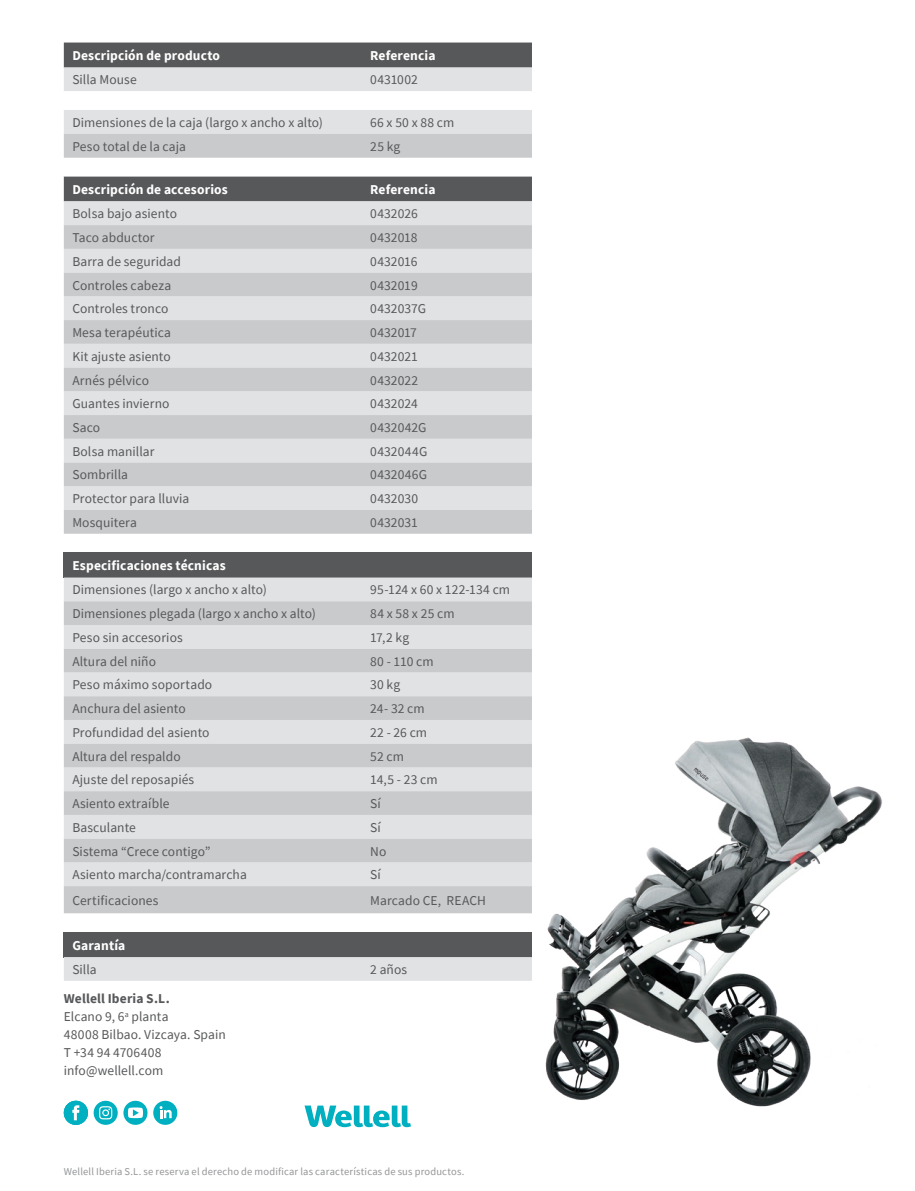
<style>
.page{position:relative;width:915px;height:1191px;background:#fff}
.page>*{position:absolute;margin:0;border:0;box-sizing:border-box;transform-origin:0 0}
.t1{font:13.5px/18px "Source Sans Pro";letter-spacing:.005em;color:#57585a}
.t2{font:700 13.5px "Source Sans Pro";letter-spacing:.01em;color:#fff}
.t3{font:10.5px "Source Sans Pro";letter-spacing:.02em;color:#939598}
.s1{font-weight:700}
</style>
<div class="page">
<div style="left:64px;top:43px;width:467px;height:25px;background:#57585a"></div>
<div style="left:64px;top:68px;width:467px;height:23px;background:#e1e2e4"></div>
<div style="left:64px;top:110px;width:467px;height:24px;background:#e1e2e4"></div>
<svg style="left:64px;top:134px;width:467px;height:400px;background:#cecfd1"></svg>
<div style="left:64px;top:552px;width:467px;height:25px;background:#57585a"></div>
<div style="left:64px;top:577px;width:467px;height:24px;background:#e1e2e4"></div>
<svg style="left:64px;top:601px;width:467px;height:312px;background:#d4d5d7"></svg>
<div style="left:64px;top:932px;width:467px;height:25px;background:#57585a"></div>
<div style="left:64px;top:957px;width:467px;height:23px;background:#e1e2e4"></div>
<img style="left:545px;top:737px;width:337px;height:370px">
<svg style="left:304px;top:1105px;width:107px;height:22px"></svg>
<div style="left:123px;top:1100px;width:24px;height:24px;background:#00b0c0;border-radius:50%"></div>
<div style="left:153px;top:1100px;width:24px;height:24px;background:#00b0c0;border-radius:50%"></div>
<svg style="left:159px;top:1106px;width:13px;height:12px"></svg>
<svg style="left:94px;top:1100px;width:24px;height:24px"></svg>
<svg style="left:99px;top:1106px;width:13px;height:13px"></svg>
<svg style="left:128px;top:1107px;width:15px;height:11px"></svg>
<div style="left:64px;top:1100px;width:24px;height:24px;background:#00b0c0;border-radius:50%"></div>
<svg style="left:72px;top:1105px;width:7px;height:15px"></svg>
<p class="t2" style="left:72px;top:46px;width:149px">Descripción de producto</p>
<p class="t2" style="left:370px;top:46px;width:67px">Referencia</p>
<p class="t1" style="left:72px;top:71px;width:66px">Silla Mouse</p>
<p class="t1" style="left:370px;top:71px;width:49px">0431002</p>
<p class="t1" style="left:72px;top:113px;width:252px">Dimensiones de la caja (largo x ancho x alto)</p>
<p class="t1" style="left:370px;top:113px;width:86px">66 x 50 x 88 cm</p>
<p class="t1" style="left:72px;top:137px;width:115px">Peso total de la caja</p>
<p class="t1" style="left:370px;top:137px;width:32px">25 kg</p>
<p class="t2" style="left:72px;top:180px;width:157px">Descripción de accesorios</p>
<p class="t2" style="left:370px;top:180px;width:67px">Referencia</p>
<p class="t1" style="left:72px;top:205px;width:106px">Bolsa bajo asiento</p>
<p class="t1" style="left:370px;top:205px;width:49px">0432026</p>
<p class="t1" style="left:72px;top:228px;width:84px">Taco abductor</p>
<p class="t1" style="left:370px;top:228px;width:49px">0432018</p>
<p class="t1" style="left:72px;top:252px;width:110px">Barra de seguridad</p>
<p class="t1" style="left:370px;top:252px;width:49px">0432016</p>
<p class="t1" style="left:72px;top:276px;width:100px">Controles cabeza</p>
<p class="t1" style="left:370px;top:276px;width:49px">0432019</p>
<p class="t1" style="left:72px;top:300px;width:98px">Controles tronco</p>
<p class="t1" style="left:370px;top:300px;width:57px">0432037G</p>
<p class="t1" style="left:72px;top:323px;width:100px">Mesa terapéutica</p>
<p class="t1" style="left:370px;top:323px;width:48px">0432017</p>
<p class="t1" style="left:72px;top:347px;width:100px">Kit ajuste asiento</p>
<p class="t1" style="left:370px;top:347px;width:49px">0432021</p>
<p class="t1" style="left:72px;top:371px;width:78px">Arnés pélvico</p>
<p class="t1" style="left:370px;top:371px;width:49px">0432022</p>
<p class="t1" style="left:72px;top:395px;width:99px">Guantes invierno</p>
<p class="t1" style="left:370px;top:395px;width:49px">0432024</p>
<p class="t1" style="left:72px;top:418px;width:29px">Saco</p>
<p class="t1" style="left:370px;top:418px;width:58px">0432042G</p>
<p class="t1" style="left:72px;top:442px;width:84px">Bolsa manillar</p>
<p class="t1" style="left:370px;top:442px;width:59px">0432044G</p>
<p class="t1" style="left:72px;top:466px;width:57px">Sombrilla</p>
<p class="t1" style="left:370px;top:466px;width:58px">0432046G</p>
<p class="t1" style="left:72px;top:489px;width:119px">Protector para lluvia</p>
<p class="t1" style="left:370px;top:489px;width:49px">0432030</p>
<p class="t1" style="left:72px;top:513px;width:66px">Mosquitera</p>
<p class="t1" style="left:370px;top:513px;width:49px">0432031</p>
<p class="t2" style="left:72px;top:556px;width:155px">Especificaciones técnicas</p>
<p class="t1" style="left:72px;top:581px;width:196px">Dimensiones (largo x ancho x alto)</p>
<p class="t1" style="left:370px;top:581px;width:141px">95-124 x 60 x 122-134 cm</p>
<p class="t1" style="left:72px;top:604px;width:245px">Dimensiones plegada (largo x ancho x alto)</p>
<p class="t1" style="left:370px;top:604px;width:86px">84 x 58 x 25 cm</p>
<p class="t1" style="left:72px;top:628px;width:112px">Peso sin accesorios</p>
<p class="t1" style="left:370px;top:628px;width:40px">17,2 kg</p>
<p class="t1" style="left:72px;top:652px;width:85px">Altura del niño</p>
<p class="t1" style="left:370px;top:652px;width:65px">80 - 110 cm</p>
<p class="t1" style="left:72px;top:676px;width:141px">Peso máximo soportado</p>
<p class="t1" style="left:370px;top:676px;width:32px">30 kg</p>
<p class="t1" style="left:72px;top:699px;width:115px">Anchura del asiento</p>
<p class="t1" style="left:370px;top:699px;width:56px">24- 32 cm</p>
<p class="t1" style="left:72px;top:723px;width:139px">Profundidad del asiento</p>
<p class="t1" style="left:370px;top:723px;width:58px">22 - 26 cm</p>
<p class="t1" style="left:72px;top:747px;width:110px">Altura del respaldo</p>
<p class="t1" style="left:370px;top:747px;width:35px">52 cm</p>
<p class="t1" style="left:72px;top:771px;width:123px">Ajuste del reposapiés</p>
<p class="t1" style="left:370px;top:771px;width:69px">14,5 - 23 cm</p>
<p class="t1" style="left:72px;top:794px;width:99px">Asiento extraíble</p>
<p class="t1" style="left:370px;top:794px;width:12px">Sí</p>
<p class="t1" style="left:72px;top:818px;width:65px">Basculante</p>
<p class="t1" style="left:370px;top:818px;width:12px">Sí</p>
<p class="t1" style="left:72px;top:842px;width:140px">Sistema “Crece contigo”</p>
<p class="t1" style="left:370px;top:842px;width:18px">No</p>
<p class="t1" style="left:72px;top:865px;width:176px">Asiento marcha/contramarcha</p>
<p class="t1" style="left:370px;top:865px;width:12px">Sí</p>
<p class="t1" style="left:72px;top:891px;width:88px">Certificaciones</p>
<p class="t1" style="left:370px;top:891px;width:117px">Marcado CE, REACH</p>
<p class="t2" style="left:72px;top:936px;width:54px">Garantía</p>
<p class="t1" style="left:72px;top:960px;width:26px">Silla</p>
<p class="t1" style="left:370px;top:960px;width:38px">2 años</p>
<p class="t1" style="left:64px;top:989px;width:163px"><span class="s1">Wellell Iberia S.L.<br></span>Elcano 9, 6<sup>a</sup> planta<br>48008 Bilbao. Vizcaya. Spain<br>T +34 94 4706408 info@wellell.com</p>
<p class="t3" style="left:64px;top:1165px;width:402px">Wellell Iberia S.L. se reserva el derecho de modificar las características de sus productos.</p>
</div>
